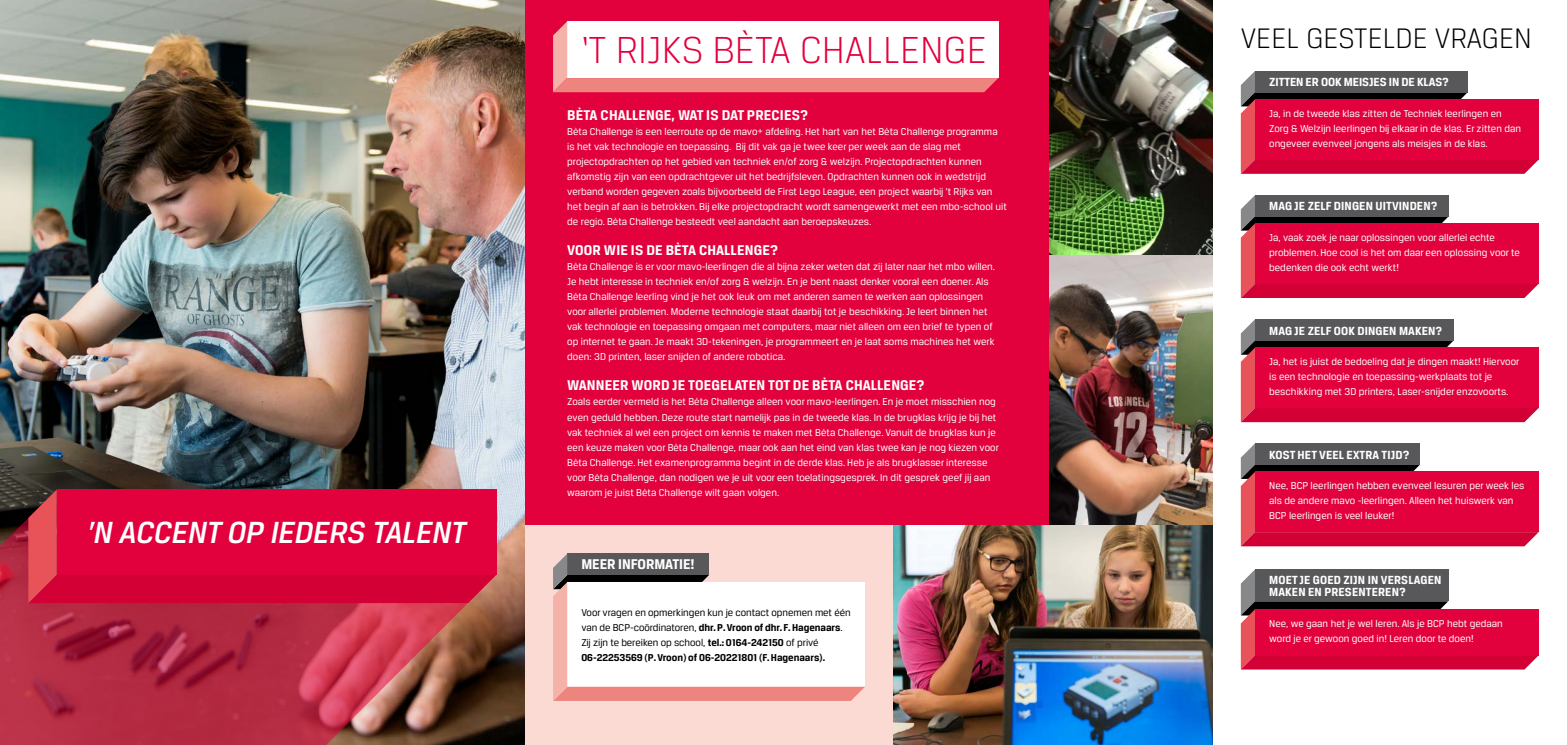
<style>
.page{position:relative;width:1567px;height:745px;background:#fff}
.page>*{position:absolute;margin:0;border:0;box-sizing:border-box;transform-origin:0 0}
.t1{font:300 40px "Breuer Text";color:#e2003d}
.t2{font:italic 500 32.5px "Breuer Text";color:#fff}
.t3{font:300 30px "Breuer Text";color:#000}
.t4{font:700 15px "Breuer Text";letter-spacing:.01em;color:#fff}
.t5{font:700 12.5px/12.5px "Breuer Text";letter-spacing:.01em;color:#fff}
.t6{font:10.62px/15px "Breuer Text";letter-spacing:.005em;color:#fff}
.t7{font:10.62px/15px "Breuer Text";letter-spacing:-.005em;color:#000}
.s1{font-weight:700}
</style>
<div class="page">
<div style="left:524px;top:0;width:525px;height:744px;background:#e2003d"></div>
<div style="left:524px;top:525px;width:369px;height:219px;background:#fbdad4"></div>
<img style="left:1049px;top:0;width:163px;height:255px">
<img style="left:1049px;top:255px;width:163px;height:270px">
<img style="left:893px;top:525px;width:319px;height:219px">
<img style="left:0;top:0;width:524px;height:744px">
<svg style="left:0;top:489px;width:496px;height:255px;fill:#b32c41"></svg>
<svg style="left:28px;top:489px;width:468px;height:113px"></svg>
<svg style="left:553px;top:21px;width:445px;height:71px"></svg>
<svg style="left:553px;top:553px;width:312px;height:147px"></svg>
<svg style="left:1240px;top:71px;width:298px;height:103px"></svg>
<svg style="left:1240px;top:195px;width:298px;height:103px"></svg>
<svg style="left:1240px;top:319px;width:298px;height:103px"></svg>
<svg style="left:1240px;top:443px;width:298px;height:103px"></svg>
<svg style="left:1240px;top:569px;width:298px;height:100px"></svg>
<div style="left:1254px;top:71px;width:213px;height:21px;background:#58585a"></div>
<div style="left:1254px;top:195px;width:194px;height:21px;background:#58585a"></div>
<div style="left:1254px;top:319px;width:199px;height:21px;background:#58585a"></div>
<div style="left:1254px;top:443px;width:165px;height:21px;background:#58585a"></div>
<div style="left:1254px;top:569px;width:193px;height:32px;background:#58585a"></div>
<div style="left:1254px;top:99px;width:284px;height:60px;background:#e2003d"></div>
<div style="left:1254px;top:223px;width:284px;height:60px;background:#e2003d"></div>
<div style="left:1254px;top:347px;width:284px;height:60px;background:#e2003d"></div>
<div style="left:1254px;top:471px;width:284px;height:60px;background:#e2003d"></div>
<div style="left:1254px;top:609px;width:284px;height:46px;background:#e2003d"></div>
<h2 class="t2" style="left:88px;top:514px;width:379px">’N ACCENT OP IEDERS TALENT</h2>
<h1 class="t1" style="left:581px;top:29px;width:407px">‘T RIJKS BÈTA CHALLENGE</h1>
<h3 class="t4" style="left:567px;top:107px;width:242px">BÈTA CHALLENGE, WAT IS DAT PRECIES?</h3>
<p class="t6" style="left:567px;top:124px;width:441px">Bèta Challenge is een leerroute op de mavo+ afdeling. Het hart van het Bèta Challenge programma is het vak technologie en toepassing. Bij dit vak ga je twee keer per week aan de slag met projectopdrachten op het gebied van techniek en/of zorg &amp; welzijn. Projectopdrachten kunnen afkomstig zijn van een opdrachtgever uit het bedrijfsleven. Opdrachten kunnen ook in wedstrijd verband worden gegeven zoals bijvoorbeeld de First Lego League, een project waarbij ’t Rijks van het begin af aan is betrokken. Bij elke projectopdracht wordt samengewerkt met een mbo-school uit de regio. Bèta Challenge besteedt veel aandacht aan beroepskeuzes.</p>
<h3 class="t4" style="left:567px;top:242px;width:212px">VOOR WIE IS DE BÈTA CHALLENGE?</h3>
<p class="t6" style="left:567px;top:259px;width:429px">Bèta Challenge is er voor mavo-leerlingen die al bijna zeker weten dat zij later naar het mbo willen.<br>Je hebt interesse in techniek en/of zorg &amp; welzijn. En je bent naast denker vooral een doener. Als Bèta Challenge leerling vind je het ook leuk om met anderen samen te werken aan oplossingen voor allerlei problemen. Moderne technologie staat daarbij tot je beschikking. Je leert binnen het vak technologie en toepassing omgaan met computers, maar niet alleen om een brief te typen of op internet te gaan. Je maakt 3D-tekeningen, je programmeert en je laat soms machines het werk doen: 3D printen, laser snijden of andere robotica.</p>
<h3 class="t4" style="left:567px;top:377px;width:359px">WANNEER WORD JE TOEGELATEN TOT DE BÈTA CHALLENGE?</h3>
<p class="t6" style="left:567px;top:394px;width:433px">Zoals eerder vermeld is het Bèta Challenge alleen voor mavo-leerlingen. En je moet misschien nog even geduld hebben. Deze route start namelijk pas in de tweede klas. In de brugklas krijg je bij het vak techniek al wel een project om kennis te maken met Bèta Challenge. Vanuit de brugklas kun je een keuze maken voor Bèta Challenge, maar ook aan het eind van klas twee kan je nog kiezen voor Bèta Challenge. Het examenprogramma begint in de derde klas. Heb je als brugklasser interesse voor Bèta Challenge, dan nodigen we je uit voor een toelatingsgesprek. In dit gesprek geef jij aan waarom je juist Bèta Challenge wilt gaan volgen.</p>
<h3 class="t4" style="left:581px;top:555px;width:115px">MEER INFORMATIE!</h3>
<p class="t7" style="left:581px;top:604px;width:271px">Voor vragen en opmerkingen kun je contact opnemen met één van de BCP-coördinatoren, <span class="s1">dhr. P. Vroon of dhr. F. Hagenaars</span>.<br>Zij zijn te bereiken op school, <span class="s1">tel.: 0164-242150</span> of privé <span class="s1">06-22253569 (P. Vroon) of 06-20221801 (F. Hagenaars).</span></p>
<h3 class="t3" style="left:1240px;top:22px;width:292px">VEEL GESTELDE VRAGEN</h3>
<p class="t5" style="left:1269px;top:76px;width:181px">ZITTEN ER OOK MEISJES IN DE KLAS?</p>
<p class="t6" style="left:1269px;top:106px;width:253px">Ja, in de tweede klas zitten de Techniek leerlingen en<br>Zorg &amp; Welzijn leerlingen bij elkaar in de klas. Er zitten dan ongeveer evenveel jongens als meisjes in de klas.</p>
<p class="t5" style="left:1269px;top:200px;width:170px">MAG JE ZELF DINGEN UITVINDEN?</p>
<p class="t6" style="left:1269px;top:230px;width:252px">Ja, vaak zoek je naar oplossingen voor allerlei echte problemen. Hoe cool is het om daar een oplossing voor te bedenken die ook echt werkt!</p>
<p class="t5" style="left:1269px;top:324px;width:174px">MAG JE ZELF OOK DINGEN MAKEN?</p>
<p class="t6" style="left:1269px;top:354px;width:252px">Ja, het is juist de bedoeling dat je dingen maakt! Hiervoor is een technologie en toepassing-werkplaats tot je beschikking met 3D printers, Laser-snijder enzovoorts.</p>
<p class="t5" style="left:1269px;top:448px;width:142px">KOST HET VEEL EXTRA TIJD?</p>
<p class="t6" style="left:1269px;top:478px;width:257px">Nee, BCP leerlingen hebben evenveel lesuren per week les als de andere mavo -leerlingen. Alleen het huiswerk van<br>BCP leerlingen is veel leuker!</p>
<p class="t5" style="left:1269px;top:573px;width:174px">MOET JE GOED ZIJN IN VERSLAGEN<br>MAKEN EN PRESENTEREN?</p>
<p class="t6" style="left:1269px;top:615px;width:235px">Nee, we gaan het je wel leren. Als je BCP hebt gedaan word je er gewoon goed in! Leren door te doen!</p>
</div>
